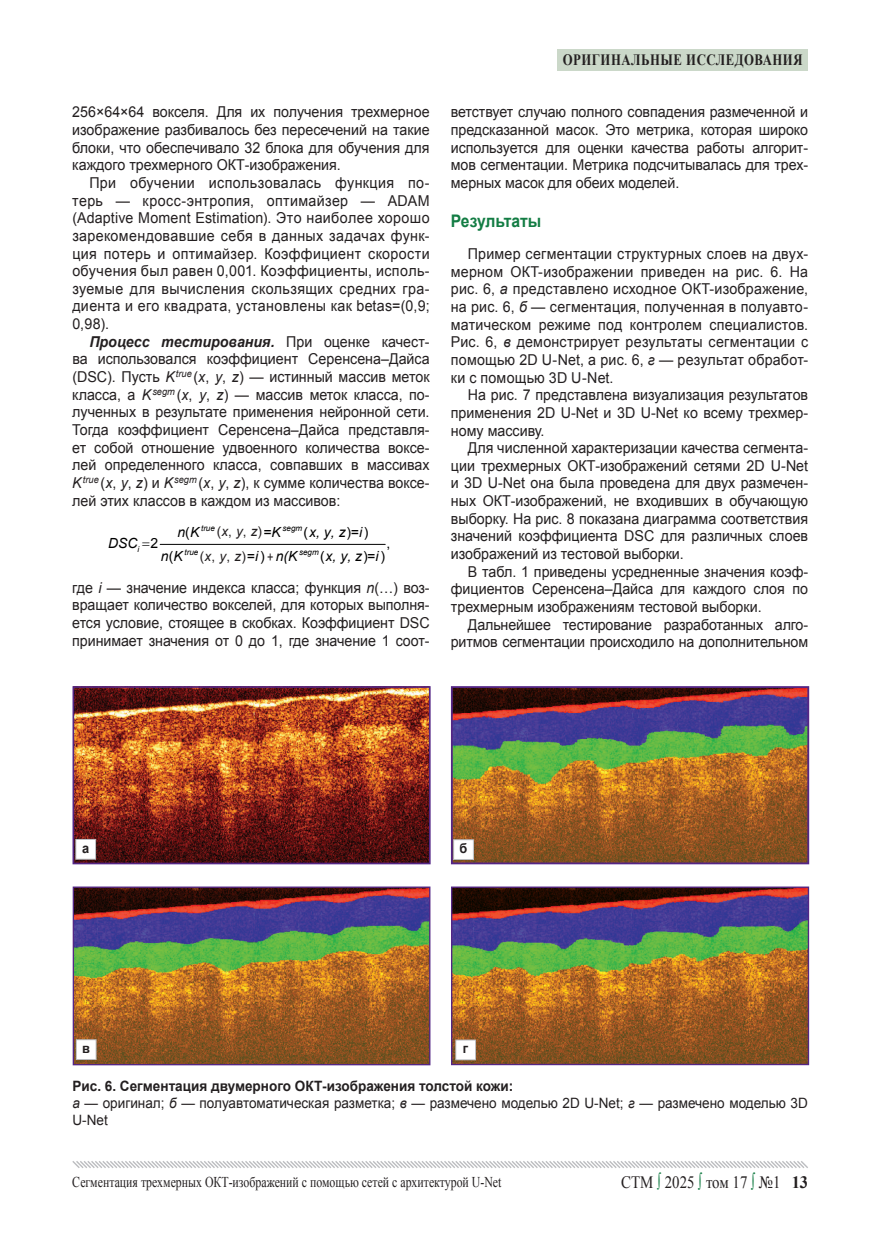
<style>
.page{position:relative;width:872px;height:1234px;background:#fff}
.page>*{position:absolute;margin:0;border:0;box-sizing:border-box;transform-origin:0 0}
.t1{font:17.4px "Times New Roman";color:#231f20;scale:.86 1}
.t2{font:700 17.4px "Arial";color:#127c43;scale:.9 1}
.t3{font:700 15.75px "Times New Roman";letter-spacing:.04em;color:#231f20;scale:.81 1}
.t4{font:15px/17.7px "Arial";color:#231f20;text-align:justify;scale:.95 1}
.t5{font:15px "Times New Roman";color:#231f20;scale:.79 1}
.t6{font:14.25px/17.1px "Arial";color:#231f20;scale:.95 1}
.t7{font:14.25px "Arial";color:#231f20;scale:.77 1}
.t8{font:italic 13.95px "Arial";color:#000}
.t9{font:13.95px "Arial";color:#000}
.t10{font:13.5px/25.5px "Arial";color:#231f20}
.t11{font:700 13.5px "Arial";color:#231f20;scale:.95 1}
.t12{font:italic 8.1px "Arial";letter-spacing:-.005em;color:#000}
.s1{font-weight:700;font-style:italic}
.s2{font-style:italic}
.s3{font-style:normal}
.s4{font-weight:700}
.s5{color:#127c43}
</style>
<div class="page">
<svg style="left:72px;top:1161px;width:736px;height:7px"></svg>
<div style="left:557px;top:49px;width:251px;height:21px;background:#cbd8c9"></div>
<hr style="left:160px;top:544px;width:225px;height:1px;background:#000">
<img style="left:75px;top:689px;width:352px;height:172px">
<div style="left:72px;top:686px;width:358px;height:178px;border:2px solid #542685"></div>
<img style="left:454px;top:689px;width:352px;height:172px">
<div style="left:451px;top:686px;width:358px;height:178px;border:2px solid #542685"></div>
<img style="left:75px;top:888px;width:353px;height:175px">
<div style="left:73px;top:886px;width:357px;height:179px;border:1px solid #542685"></div>
<img style="left:453px;top:888px;width:354px;height:174px">
<div style="left:451px;top:886px;width:358px;height:178px;border:1px solid #542685"></div>
<div style="left:76px;top:839px;width:20px;height:20px;background:#fff"></div>
<div style="left:75px;top:838px;width:21px;height:21px;border:1px solid #bcbdc0"></div>
<div style="left:453px;top:839px;width:20px;height:20px;background:#fff"></div>
<div style="left:453px;top:839px;width:21px;height:20px;border:1px solid #bcbdc0"></div>
<div style="left:76px;top:1039px;width:20px;height:20px;background:#fff"></div>
<div style="left:76px;top:1039px;width:20px;height:20px;border:1px solid #bcbdc0"></div>
<div style="left:456px;top:1039px;width:19px;height:20px;background:#fff"></div>
<div style="left:455px;top:1039px;width:21px;height:20px;border:1px solid #bcbdc0"></div>
<p class="t4" style="left:72px;top:103px;width:377px">256×64×64 вокселя. Для их получения трехмерное изображение разбивалось без пересечений на такие блоки, что обеспечивало 32 блока для обучения для каждого трехмерного ОКТ-изображения.</p>
<p class="t4" style="left:72px;top:174px;width:377px;text-indent:17px">При обучении использовалась функция по&shy;терь — кросс-энтропия, оптимайзер — ADAM (Adaptive Moment Estimation). Это наиболее хорошо зарекомендовавшие себя в данных задачах функ&shy;ция потерь и оптимайзер. Коэффициент скорости обучения был равен 0,001. Коэффициенты, исполь&shy;зуемые для вычисления скользящих средних гра&shy;диента и его квадрата, установлены как betas=(0,9; 0,98).</p>
<p class="t4" style="left:72px;top:333px;width:378px;text-indent:17px"><span class="s1">Процесс тестирования.</span> При оценке качест&shy;ва использовался коэффициент Серенсена–Дайса (DSC). Пусть <span class="s2">K</span><sup>true</sup> (<span class="s2">x</span>, <span class="s2">y</span>, <span class="s2">z</span>) — истинный массив меток класса, а <span class="s2">K</span><sup>segm</sup> (<span class="s2">x</span>, <span class="s2">y</span>, <span class="s2">z</span>) — массив меток класса, по&shy;лученных в результате применения нейронной сети.<br>Тогда коэффициент Серенсена–Дайса представля&shy;ет собой отношение удвоенного количества воксе&shy;лей определенного класса, совпавших в массивах <span class="s2">K</span><sup>true</sup> (<span class="s2">x</span>, <span class="s2">y</span>, <span class="s2">z</span>) и <span class="s2">K</span><sup>segm</sup> (<span class="s2">x</span>, <span class="s2">y</span>, <span class="s2">z</span>), к сумме количества воксе&shy;лей этих классов в каждом из массивов:</p>
<p class="t12" style="left:201px;top:522px;width:15px">true</p>
<p class="t12" style="left:282px;top:522px;width:21px">segm</p>
<p class="t12" style="left:137px;top:543px;width:3px">i</p>
<p class="t12" style="left:185px;top:547px;width:15px">true</p>
<p class="t12" style="left:299px;top:547px;width:21px">segm</p>
<p class="t10" style="left:200px;top:518px;width:64px;text-indent:17px">(<span class="s2">x</span>, <span class="s2">y</span>, <span class="s2">z</span>) (<span class="s2">x</span>, <span class="s2">y</span>, <span class="s2">z</span>)</p>
<p class="t9" style="left:185px;top:523px;width:6px">(</p>
<p class="t8" style="left:177px;top:523px;width:24px">n K</p>
<p class="t8" style="left:216px;top:523px;width:66px"><span class="s3">(</span>x ,y, z K</p>
<p class="t8" style="left:303px;top:523px;width:60px"><span class="s3">(</span>x, y, z =i</p>
<p class="t9" style="left:259px;top:523px;width:14px">)<span class="s2">=</span></p>
<p class="t9" style="left:346px;top:523px;width:24px">) )</p>
<p class="t9" style="left:242px;top:547px;width:34px">) )=</p>
<p class="t9" style="left:151px;top:533px;width:9px">2</p>
<p class="t8" style="left:108px;top:534px;width:31px">DSC</p>
<p class="t9" style="left:387px;top:533px;width:5px">,</p>
<p class="t9" style="left:169px;top:547px;width:6px">(</p>
<p class="t4" style="left:72px;top:578px;width:377px">где <span class="s2">i</span> — значение индекса класса; функция <span class="s2">n</span>(…) воз&shy;вращает количество вокселей, для которых выполня&shy;ется условие, стоящее в скобках. Коэффициент DSC принимает значения от 0 до 1, где значение 1 соот-</p>
<p class="t8" style="left:161px;top:547px;width:24px">n K</p>
<p class="t8" style="left:200px;top:547px;width:99px"><span class="s3">(</span>x ,y, z =i n(K</p>
<p class="t8" style="left:320px;top:547px;width:67px"><span class="s3">(</span>x, y, z =i<span class="s3">)</span></p>
<p class="t9" style="left:363px;top:547px;width:6px">)</p>
<p class="t7" style="left:267px;top:547px;width:10px">+</p>
<p class="t3" style="left:563px;top:48px;width:297px">оригинальные исследования</p>
<p class="t4" style="left:451px;top:103px;width:377px">ветствует случаю полного совпадения размеченной и предсказанной масок. Это метрика, которая широко используется для оценки качества работы алгорит&shy;мов сегментации. Метрика подсчитывалась для трех&shy;мерных масок для обеих моделей.</p>
<p class="t2" style="left:451px;top:209px;width:102px">Результаты</p>
<p class="t4" style="left:451px;top:245px;width:377px;text-indent:17px">Пример сегментации структурных слоев на двух&shy;мерном ОКТ-изображении приведен на рис. 6. На рис. 6, <span class="s2">а</span> представлено исходное ОКТ-изображение, на рис. 6, <span class="s2">б</span> — сегментация, полученная в полуавто&shy;матическом режиме под контролем специалистов.<br>Рис. 6, <span class="s2">в</span> демонстрирует результаты сегментации с помощью 2D U-Net, а рис. 6, <span class="s2">г</span> — результат обработ&shy;ки с помощью 3D U-Net.</p>
<p class="t4" style="left:451px;top:386px;width:377px;text-indent:17px">На рис. 7 представлена визуализация результатов применения 2D U-Net и 3D U-Net ко всему трехмер&shy;ному массиву.</p>
<p class="t4" style="left:451px;top:439px;width:377px;text-indent:17px">Для численной характеризации качества сегмента&shy;ции трехмерных ОКТ-изображений сетями 2D U-Net и 3D U-Net она была проведена для двух размечен&shy;ных ОКТ-изображений, не входивших в обучающую выборку. На рис. 8 показана диаграмма соответствия значений коэффициента DSC для различных слоев изображений из тестовой выборки.</p>
<p class="t4" style="left:451px;top:562px;width:377px;text-indent:17px">В табл. 1 приведены усредненные значения коэф&shy;фициентов Серенсена–Дайса для каждого слоя по трехмерным изображениям тестовой выборки.</p>
<p class="t4" style="left:451px;top:615px;width:377px;text-align:right">Дальнейшее тестирование разработанных алго&shy;ритмов сегментации происходило на дополнительном</p>
<p class="t11" style="left:82px;top:838px;width:9px">а</p>
<p class="t11" style="left:459px;top:839px;width:10px">б</p>
<p class="t11" style="left:82px;top:1038px;width:10px">в</p>
<p class="t11" style="left:463px;top:1039px;width:7px">г</p>
<p class="t6" style="left:72px;top:1077px;width:775px"><span class="s4">Рис. 6. Сегментация двумерного ОКТ-изображения толстой кожи:<br></span><span class="s2">a</span> — оригинал; <span class="s2">б</span> — полуавтоматическая разметка; <span class="s2">в</span> — размечено моделью 2D U-Net; <span class="s2">г</span> — размечено моделью 3D<br>U-Net</p>
<p class="t5" style="left:72px;top:1171px;width:545px">Сегментация трехмерных ОКТ-изображений с помощью сетей с архитектурой U-Net</p>
<p class="t1" style="left:621px;top:1170px;width:219px">СТМ <span class="s5">∫</span> 2025 <span class="s5">∫</span> том 17 <span class="s5">∫</span> №1 <span class="s4">13</span></p>
</div>
